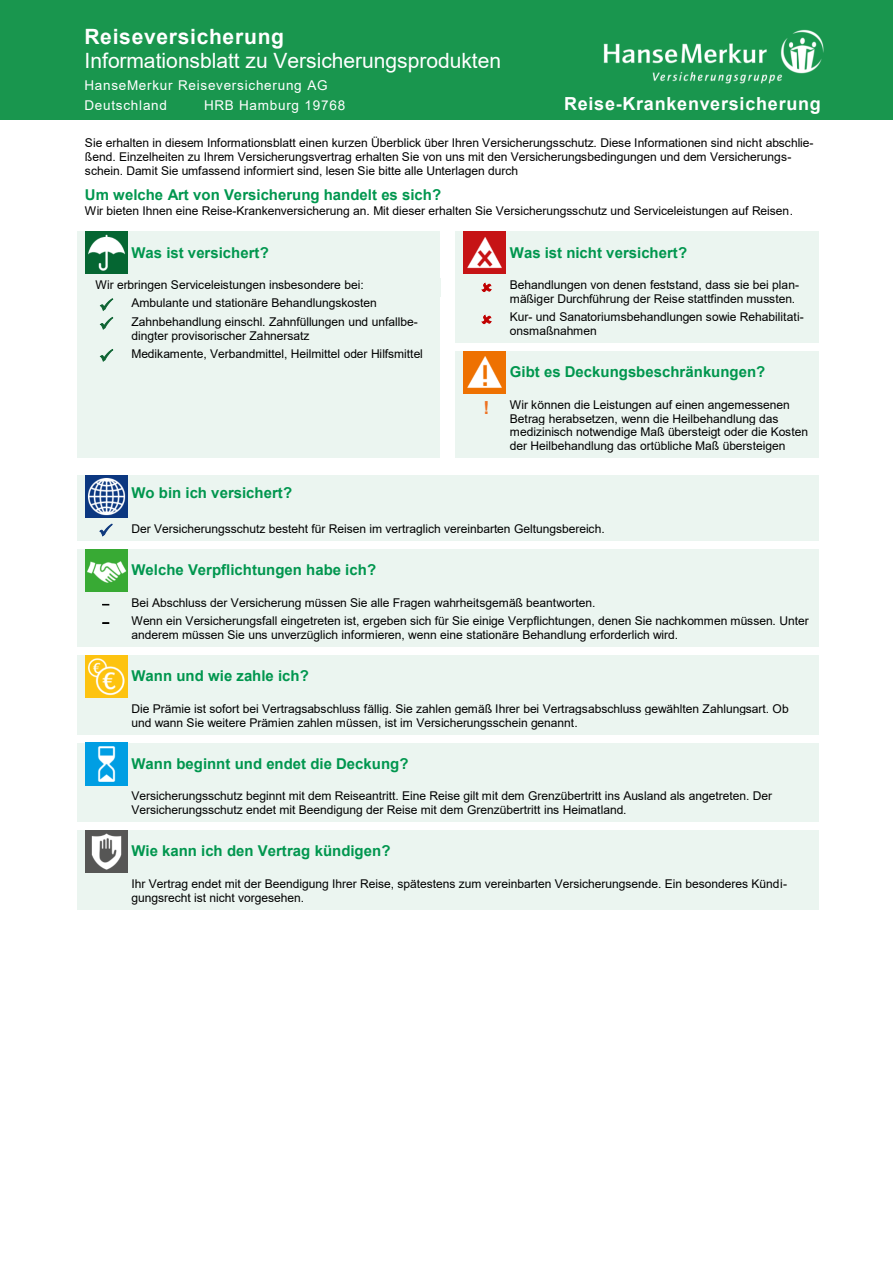
<style>
.page{position:relative;width:893px;height:1263px;background:#fff}
.page>*{position:absolute;margin:0;border:0;box-sizing:border-box;transform-origin:0 0}
.t1{font:21px "Arial";color:#fff}
.t2{font:700 21px "Arial";letter-spacing:.035em;color:#fff}
.t3{font:700 18px "Arial";letter-spacing:.04em;color:#fff}
.t4{font:700 15px "Arial";color:#00964e}
.t5{font:13.5px/20px "Arial";letter-spacing:.055em;color:#fff}
.t6{font:12px/13.8px "Arial";letter-spacing:-.005em;color:#000}
.s1{color:#0e6433}
.s2{font-weight:700;font-size:18px;color:#ee7121}
.s3{color:#0e397e}
</style>
<div class="page">
<div style="left:0;top:0;width:893px;height:119px;background:#19964e"></div>
<div style="left:77px;top:231px;width:51px;height:47px;background:#ebf5f0"></div>
<div style="left:128px;top:231px;width:312px;height:47px;background:#ebf5f0"></div>
<div style="left:77px;top:278px;width:363px;height:18px;background:#ebf5f0"></div>
<div style="left:77px;top:296px;width:51px;height:19px;background:#ebf5f0"></div>
<div style="left:128px;top:296px;width:312px;height:19px;background:#ebf5f0"></div>
<div style="left:77px;top:315px;width:51px;height:32px;background:#ebf5f0"></div>
<div style="left:128px;top:315px;width:312px;height:32px;background:#ebf5f0"></div>
<div style="left:77px;top:347px;width:51px;height:111px;background:#ebf5f0"></div>
<div style="left:128px;top:347px;width:312px;height:111px;background:#ebf5f0"></div>
<div style="left:456px;top:231px;width:50px;height:47px;background:#ebf5f0"></div>
<div style="left:506px;top:231px;width:313px;height:47px;background:#ebf5f0"></div>
<div style="left:456px;top:278px;width:50px;height:32px;background:#ebf5f0"></div>
<div style="left:506px;top:278px;width:313px;height:32px;background:#ebf5f0"></div>
<div style="left:456px;top:310px;width:50px;height:32px;background:#ebf5f0"></div>
<div style="left:506px;top:310px;width:313px;height:32px;background:#ebf5f0"></div>
<div style="left:456px;top:351px;width:50px;height:47px;background:#ebf5f0"></div>
<div style="left:464px;top:351px;width:34px;height:43px;background:#ee7101"></div>
<div style="left:506px;top:351px;width:313px;height:47px;background:#ebf5f0"></div>
<div style="left:456px;top:398px;width:50px;height:59px;background:#ebf5f0"></div>
<div style="left:506px;top:398px;width:313px;height:59px;background:#ebf5f0"></div>
<div style="left:77px;top:475px;width:51px;height:47px;background:#ebf5f0"></div>
<div style="left:85px;top:475px;width:35px;height:43px;background:#0b3780"></div>
<div style="left:128px;top:475px;width:691px;height:47px;background:#ebf5f0"></div>
<div style="left:77px;top:522px;width:51px;height:19px;background:#ebf5f0"></div>
<div style="left:128px;top:522px;width:691px;height:19px;background:#ebf5f0"></div>
<div style="left:77px;top:549px;width:51px;height:47px;background:#ebf5f0"></div>
<div style="left:128px;top:549px;width:691px;height:47px;background:#ebf5f0"></div>
<div style="left:77px;top:596px;width:51px;height:18px;background:#ebf5f0"></div>
<div style="left:128px;top:596px;width:691px;height:18px;background:#ebf5f0"></div>
<div style="left:77px;top:614px;width:51px;height:32px;background:#ebf5f0"></div>
<div style="left:128px;top:614px;width:691px;height:32px;background:#ebf5f0"></div>
<div style="left:77px;top:655px;width:51px;height:47px;background:#ebf5f0"></div>
<div style="left:85px;top:655px;width:35px;height:43px;background:#fdc310"></div>
<div style="left:128px;top:655px;width:691px;height:47px;background:#ebf5f0"></div>
<div style="left:77px;top:702px;width:51px;height:32px;background:#ebf5f0"></div>
<div style="left:128px;top:702px;width:691px;height:32px;background:#ebf5f0"></div>
<div style="left:77px;top:743px;width:51px;height:46px;background:#ebf5f0"></div>
<div style="left:128px;top:743px;width:691px;height:46px;background:#ebf5f0"></div>
<div style="left:77px;top:789px;width:51px;height:32px;background:#ebf5f0"></div>
<div style="left:128px;top:789px;width:691px;height:32px;background:#ebf5f0"></div>
<div style="left:77px;top:830px;width:51px;height:47px;background:#ebf5f0"></div>
<div style="left:85px;top:830px;width:35px;height:43px;background:#565655"></div>
<div style="left:128px;top:830px;width:691px;height:47px;background:#ebf5f0"></div>
<div style="left:77px;top:877px;width:51px;height:32px;background:#ebf5f0"></div>
<div style="left:128px;top:877px;width:691px;height:32px;background:#ebf5f0"></div>
<img style="left:85px;top:231px;width:43px;height:43px">
<img style="left:463px;top:231px;width:43px;height:43px">
<img style="left:463px;top:351px;width:43px;height:42px">
<img style="left:87px;top:475px;width:41px;height:42px">
<img style="left:85px;top:549px;width:43px;height:43px">
<img style="left:88px;top:655px;width:40px;height:42px">
<img style="left:85px;top:742px;width:43px;height:43px">
<img style="left:91px;top:830px;width:37px;height:42px">
<h1 class="t2" style="left:84px;top:28px;width:201px">Reiseversicherung</h1>
<h1 class="t1" style="left:84px;top:53px;width:418px">Informationsblatt zu Versicherungsprodukten</h1>
<p class="t5" style="left:84px;top:76px;width:245px">HanseMerkur Reiseversicherung AG<br>Deutschland</p>
<p class="t5" style="left:204px;top:96px;width:143px">HRB Hamburg 19768</p>
<h2 class="t3" style="left:564px;top:97px;width:258px">Reise-Krankenversicherung</h2>
<p class="t6" style="left:85px;top:137px;width:730px">Sie erhalten in diesem Informationsblatt einen kurzen Überblick über Ihren Versicherungsschutz. Diese Informationen sind nicht abschlie&shy;ßend. Einzelheiten zu Ihrem Versicherungsvertrag erhalten Sie von uns mit den Versicherungsbedingungen und dem Versicherungs&shy;schein. Damit Sie umfassend informiert sind, lesen Sie bitte alle Unterlagen durch</p>
<p class="t4" style="left:85px;top:189px;width:358px">Um welche Art von Versicherung handelt es sich?</p>
<p class="t6" style="left:85px;top:205px;width:710px">Wir bieten Ihnen eine Reise-Krankenversicherung an. Mit dieser erhalten Sie Versicherungsschutz und Serviceleistungen auf Reisen.</p>
<p class="t4" style="left:131px;top:247px;width:139px">Was ist versichert?</p>
<p class="t6" style="left:96px;top:279px;width:270px">Wir erbringen Serviceleistungen insbesondere bei:</p>
<p class="t6" style="left:99px;top:297px;width:279px"><span class="s1">✓</span> Ambulante und stationäre Behandlungskosten</p>
<p class="t6" style="left:131px;top:316px;width:288px;text-indent:-32px"><span class="s1">✓</span> Zahnbehandlung einschl. Zahnfüllungen und unfallbe&shy;dingter provisorischer Zahnersatz</p>
<p class="t6" style="left:99px;top:348px;width:325px"><span class="s1">✓</span> Medikamente, Verbandmittel, Heilmittel oder Hilfsmittel</p>
<p class="t4" style="left:510px;top:247px;width:179px">Was ist nicht versichert?</p>
<p class="t6" style="left:510px;top:279px;width:291px">Behandlungen von denen feststand, dass sie bei plan&shy;mäßiger Durchführung der Reise stattfinden mussten.</p>
<p class="t6" style="left:510px;top:311px;width:295px">Kur- und Sanatoriumsbehandlungen sowie Rehabilitati&shy;onsmaßnahmen</p>
<p class="t4" style="left:510px;top:366px;width:257px">Gibt es Deckungsbeschränkungen?</p>
<p class="t6" style="left:510px;top:399px;width:300px;text-indent:-26px"><span class="s2">!</span> Wir können die Leistungen auf einen angemessenen Betrag herabsetzen, wenn die Heilbehandlung das medizinisch notwendige Maß übersteigt oder die Kosten der Heilbehandlung das ortübliche Maß übersteigen</p>
<p class="t4" style="left:131px;top:487px;width:162px">Wo bin ich versichert?</p>
<p class="t6" style="left:99px;top:523px;width:508px"><span class="s3">✓</span> Der Versicherungsschutz besteht für Reisen im vertraglich vereinbarten Geltungsbereich.</p>
<p class="t4" style="left:131px;top:564px;width:246px">Welche Verpflichtungen habe ich?</p>
<p class="t6" style="left:131px;top:595px;width:679px;line-height:18.3px">Bei Abschluss der Versicherung müssen Sie alle Fragen wahrheitsgemäß beantworten.<br>Wenn ein Versicherungsfall eingetreten ist, ergeben sich für Sie einige Verpflichtungen, denen Sie nachkommen müssen. Unter</p>
<p class="t6" style="left:131px;top:629px;width:548px">anderem müssen Sie uns unverzüglich informieren, wenn eine stationäre Behandlung erforderlich wird.</p>
<p class="t4" style="left:131px;top:670px;width:179px">Wann und wie zahle ich?</p>
<p class="t6" style="left:131px;top:703px;width:659px">Die Prämie ist sofort bei Vertragsabschluss fällig. Sie zahlen gemäß Ihrer bei Vertragsabschluss gewählten Zahlungsart. Ob und wann Sie weitere Prämien zahlen müssen, ist im Versicherungsschein genannt.</p>
<p class="t4" style="left:131px;top:758px;width:279px">Wann beginnt und endet die Deckung?</p>
<p class="t6" style="left:131px;top:790px;width:642px">Versicherungsschutz beginnt mit dem Reiseantritt. Eine Reise gilt mit dem Grenzübertritt ins Ausland als angetreten. Der<br>Versicherungsschutz endet mit Beendigung der Reise mit dem Grenzübertritt ins Heimatland.</p>
<p class="t4" style="left:131px;top:845px;width:261px">Wie kann ich den Vertrag kündigen?</p>
<p class="t6" style="left:131px;top:878px;width:657px">Ihr Vertrag endet mit der Beendigung Ihrer Reise, spätestens zum vereinbarten Versicherungsende. Ein besonderes Kündi&shy;gungsrecht ist nicht vorgesehen.</p>
</div>
